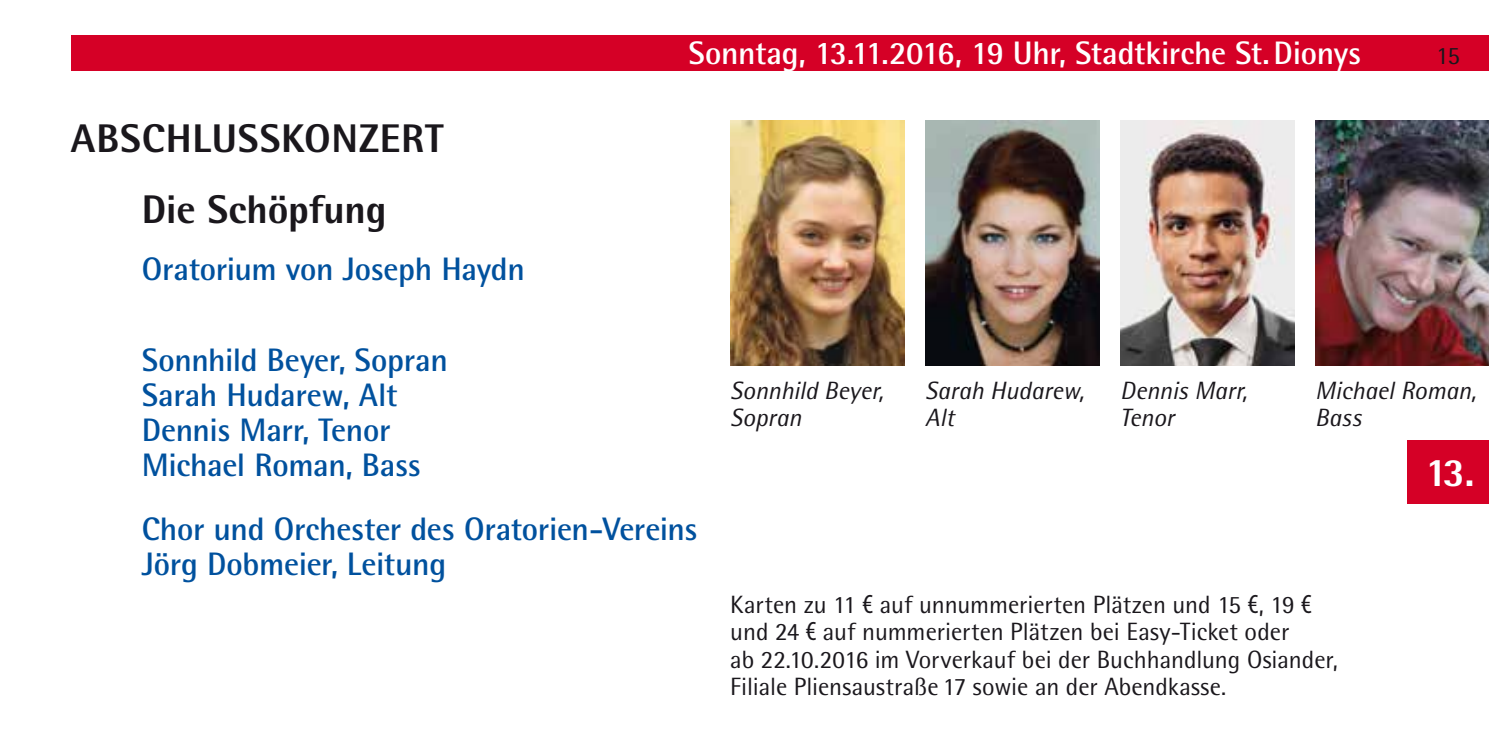
<style>
.page{position:relative;width:1489px;height:745px;background:#fff}
.page>*{position:absolute;margin:0;border:0;box-sizing:border-box;transform-origin:0 0}
.t1{font:800 40px/70.8px "Rotis Semi Sans";letter-spacing:.015em;color:#1a171c;text-align:center}
.t2{font:800 40px "Rotis Semi Sans";color:#fff}
.t3{font:700 32.5px/35px "Rotis Semi Sans";letter-spacing:-.01em;color:#00519e}
.t4{font:700 32.5px "Rotis Semi Sans";letter-spacing:-.01em;color:#fff}
.t5{font:25px/27.5px "Rotis Semi Sans";letter-spacing:-.005em;color:#1a171c}
.t6{font:italic 25px/27.5px "Rotis Semi Sans";color:#1a171c}
.s1{font-family:"Myriad Pro";font-stretch:condensed;font-size:27.5px}
</style>
<div class="page">
<div style="left:1407px;top:439px;width:81px;height:64px;background:#d50026"></div>
<div style="left:71px;top:35px;width:1417px;height:36px;background:#d50026"></div>
<img style="left:730px;top:120px;width:174px;height:245px">
<img style="left:925px;top:120px;width:173px;height:245px">
<img style="left:1120px;top:120px;width:173px;height:245px">
<img style="left:1315px;top:120px;width:173px;height:245px">
<h1 class="t1" style="left:71px;top:102px;width:374px">ABSCHLUSSKONZERT<br>Die Schöpfung</h1>
<h2 class="t3" style="left:142px;top:250px;width:384px">Oratorium von Joseph Haydn</h2>
<h2 class="t4" style="left:688px;top:33px;width:674px">Sonntag, 13.11.2016, 19 Uhr, Stadtkirche St.Dionys</h2>
<p class="t5" style="left:1436px;top:41px;width:25px">15</p>
<h2 class="t3" style="left:142px;top:342px;width:307px">Sonnhild Beyer, Sopran<br>Sarah Hudarew, Alt<br>Dennis Marr, Tenor<br>Michael Roman, Bass</h2>
<h2 class="t3" style="left:142px;top:510px;width:557px">Chor und Orchester des Oratorien-Vereins<br>Jörg Dobmeier, Leitung</h2>
<p class="t6" style="left:730px;top:376px;width:155px">Sonnhild Beyer,<br>Sopran</p>
<p class="t6" style="left:1120px;top:376px;width:129px">Dennis Marr,<br>Tenor</p>
<p class="t6" style="left:1315px;top:376px;width:162px">Michael Roman,<br>Bass</p>
<p class="t6" style="left:925px;top:376px;width:160px">Sarah Hudarew,<br>Alt</p>
<p class="t5" style="left:730px;top:590px;width:609px">Karten zu 11 <span class="s1">€</span> auf unnummerierten Plätzen und 15 <span class="s1">€</span>, 19 <span class="s1">€ </span>und 24 <span class="s1">€</span> auf nummerierten Plätzen bei Easy-Ticket oder<br>ab 22.10.2016 im Vorverkauf bei der Buchhandlung Osiander, Filiale Pliensaustraße 17 sowie an der Abendkasse.</p>
<h1 class="t2" style="left:1425px;top:446px;width:51px">13.</h1>
</div>
